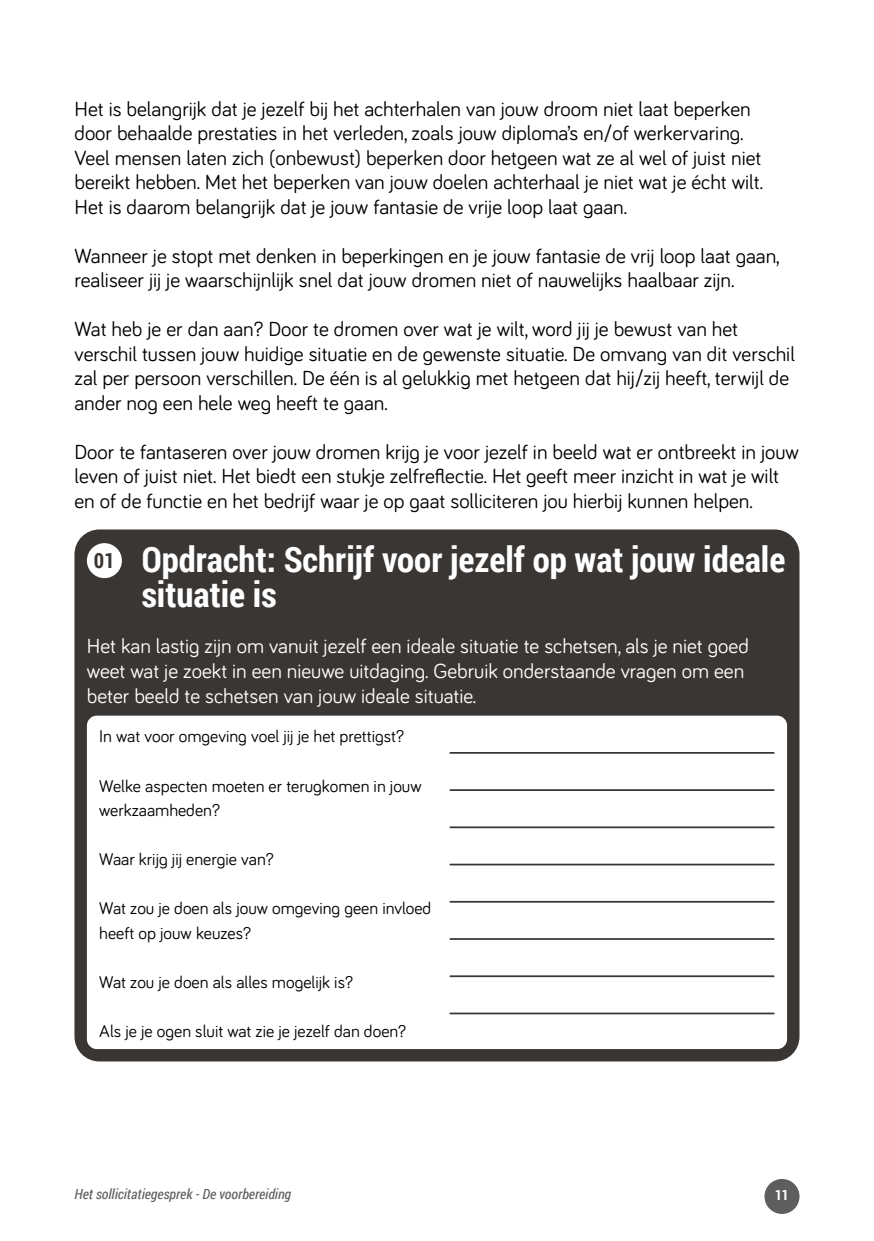
<style>
.page{position:relative;width:874px;height:1241px;background:#fff}
.page>*{position:absolute;margin:0;border:0;box-sizing:border-box;transform-origin:0 0}
.t1{font:700 35px/35px "Roboto Condensed";color:#fff}
.t2{font:21px/24.5px "Bariol";color:#000}
.t3{font:21px/25.2px "Bariol";color:#fff}
.t4{font:17.5px/24.5px "Bariol";color:#000}
.t5{font:italic 14px "Roboto Condensed";color:#5f5e5e}
.t6{font:700 14px "Roboto Condensed";color:#fff}
.s1{font-size:21px;color:#393634}
</style>
<div class="page">
<div style="left:764px;top:1178px;width:35px;height:35px;background:#5f5e5e;border-radius:50%"></div>
<div style="left:74px;top:529px;width:725px;height:532px;background:#393634;border-radius:25px"></div>
<div style="left:87px;top:543px;width:35px;height:35px;background:#fff;border-radius:50%"></div>
<div style="left:87px;top:715px;width:699px;height:333px;background:#fff;border-radius:10px"></div>
<hr style="left:450px;top:751px;width:323px;height:2px;background:#393634">
<hr style="left:450px;top:789px;width:323px;height:1px;background:#393634">
<hr style="left:450px;top:826px;width:323px;height:2px;background:#393634">
<hr style="left:450px;top:863px;width:323px;height:2px;background:#393634">
<hr style="left:450px;top:900px;width:323px;height:2px;background:#393634">
<hr style="left:450px;top:938px;width:323px;height:1px;background:#393634">
<hr style="left:450px;top:975px;width:323px;height:1px;background:#393634">
<hr style="left:450px;top:1012px;width:323px;height:2px;background:#393634">
<p class="t2" style="left:74px;top:95px;width:689px">Het is belangrijk dat je jezelf bij het achterhalen van jouw droom niet laat beperken door behaalde prestaties in het verleden, zoals jouw diploma’s en/of werkervaring.<br>Veel mensen laten zich (onbewust) beperken door hetgeen wat ze al wel of juist niet bereikt hebben. Met het beperken van jouw doelen achterhaal je niet wat je écht wilt.<br>Het is daarom belangrijk dat je jouw fantasie de vrije loop laat gaan.</p>
<p class="t2" style="left:74px;top:242px;width:706px">Wanneer je stopt met denken in beperkingen en je jouw fantasie de vrij loop laat gaan, realiseer jij je waarschijnlijk snel dat jouw dromen niet of nauwelijks haalbaar zijn.</p>
<p class="t2" style="left:74px;top:316px;width:721px">Wat heb je er dan aan? Door te dromen over wat je wilt, word jij je bewust van het verschil tussen jouw huidige situatie en de gewenste situatie. De omvang van dit verschil zal per persoon verschillen. De één is al gelukkig met hetgeen dat hij/zij heeft, terwijl de ander nog een hele weg heeft te gaan.</p>
<p class="t2" style="left:74px;top:438px;width:725px">Door te fantaseren over jouw dromen krijg je voor jezelf in beeld wat er ontbreekt in jouw leven of juist niet. Het biedt een stukje zelfreflectie. Het geeft meer inzicht in wat je wilt en of de functie en het bedrijf waar je op gaat solliciteren jou hierbij kunnen helpen.</p>
<h1 class="t1" style="left:142px;top:541px;width:645px;text-indent:-48px"><span class="s1">01</span> Opdracht: Schrijf voor jezelf op wat jouw ideale situatie is</h1>
<p class="t3" style="left:87px;top:632px;width:663px">Het kan lastig zijn om vanuit jezelf een ideale situatie te schetsen, als je niet goed weet wat je zoekt in een nieuwe uitdaging. Gebruik onderstaande vragen om een beter beeld te schetsen van jouw ideale situatie.</p>
<p class="t4" style="left:99px;top:723px;width:306px">In wat voor omgeving voel jij je het prettigst?</p>
<p class="t4" style="left:99px;top:772px;width:323px">Welke aspecten moeten er terugkomen in jouw werkzaamheden?</p>
<p class="t4" style="left:99px;top:845px;width:176px">Waar krijg jij energie van?</p>
<p class="t4" style="left:99px;top:894px;width:333px">Wat zou je doen als jouw omgeving geen invloed heeft op jouw keuzes?</p>
<p class="t4" style="left:99px;top:968px;width:255px">Wat zou je doen als alles mogelijk is?</p>
<p class="t4" style="left:99px;top:1017px;width:308px">Als je je ogen sluit wat zie je jezelf dan doen?</p>
<p class="t5" style="left:74px;top:1183px;width:218px">Het sollicitatiegesprek - De voorbereiding</p>
<p class="t6" style="left:774px;top:1185px;width:15px">11</p>
</div>
